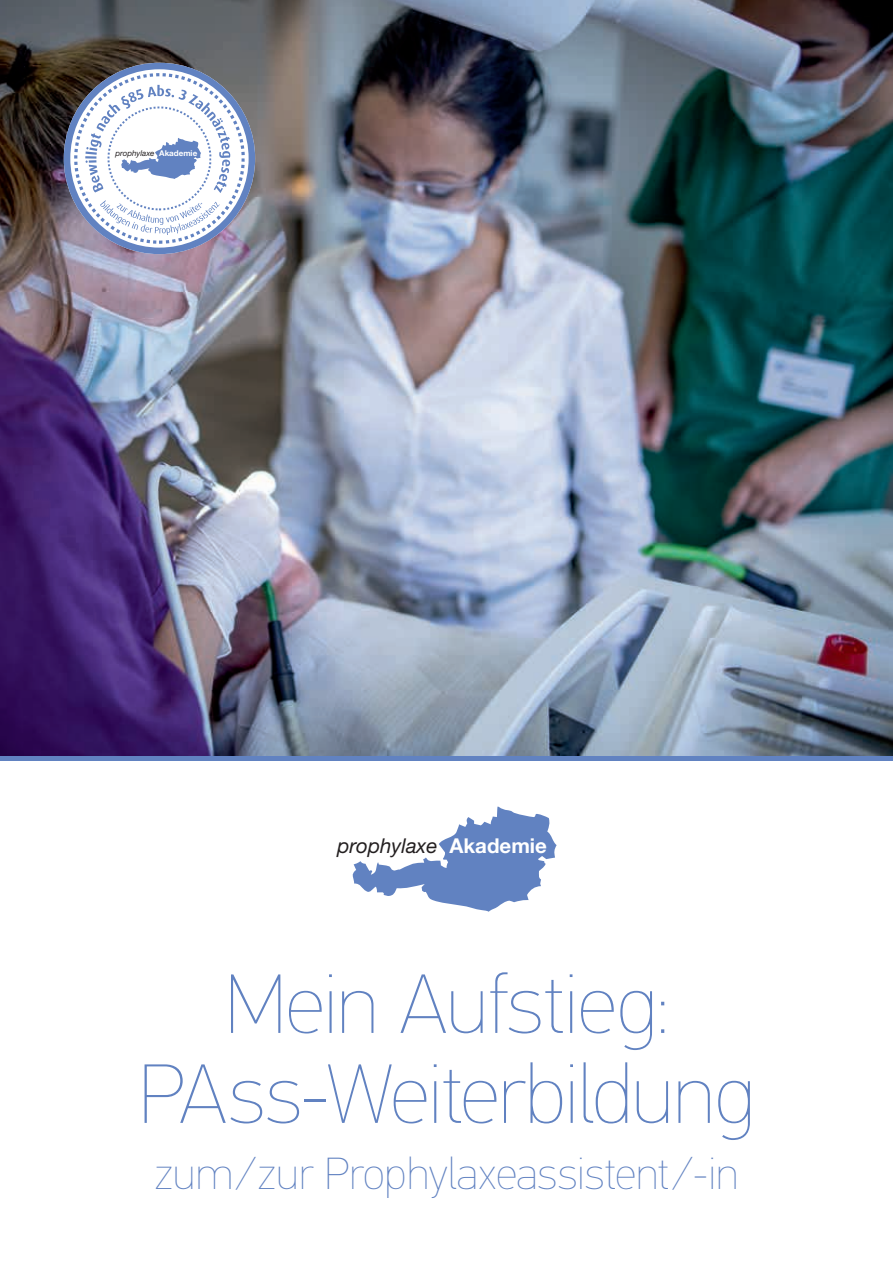
<style>
.page{position:relative;width:893px;height:1263px;background:#fff}
.page>*{position:absolute;margin:0;border:0;box-sizing:border-box;transform-origin:0 0}
.t1{font:100 84px/90px "PF Din Text Pro";letter-spacing:-.015em;color:#6182c1;text-align:center}
.t2{font:100 45px "PF Din Text Pro";letter-spacing:-.01em;color:#6182c1}
.t3{font:italic 20.55px "Helvetica Neue LT Pro";color:#231f20}
.t4{font:italic 7.95px "Helvetica Neue LT Pro";color:#231f20}
.s1{font-weight:700;font-style:normal;color:#fff}
</style>
<div class="page">
<img style="left:0;top:0;width:893px;height:756px">
<svg style="left:64px;top:63px;width:191px;height:191px"></svg>
<svg style="left:352px;top:806px;width:205px;height:106px"></svg>
<hr style="left:0;top:756px;width:893px;height:4px;background:#6182c1">
<p class="t4" style="left:115px;top:148px;width:83px">prophylaxe <span class="s1">Akademie</span></p>
<p class="t3" style="left:337px;top:833px;width:211px">prophylaxe <span class="s1">Akademie</span></p>
<p class="t1" style="left:138px;top:960px;width:619px">Mein Aufstieg:<br>PAss-Weiterbildung</p>
<p class="t2" style="left:154px;top:1147px;width:586px">zum/zur Prophylaxeassistent/-in</p>
</div>
